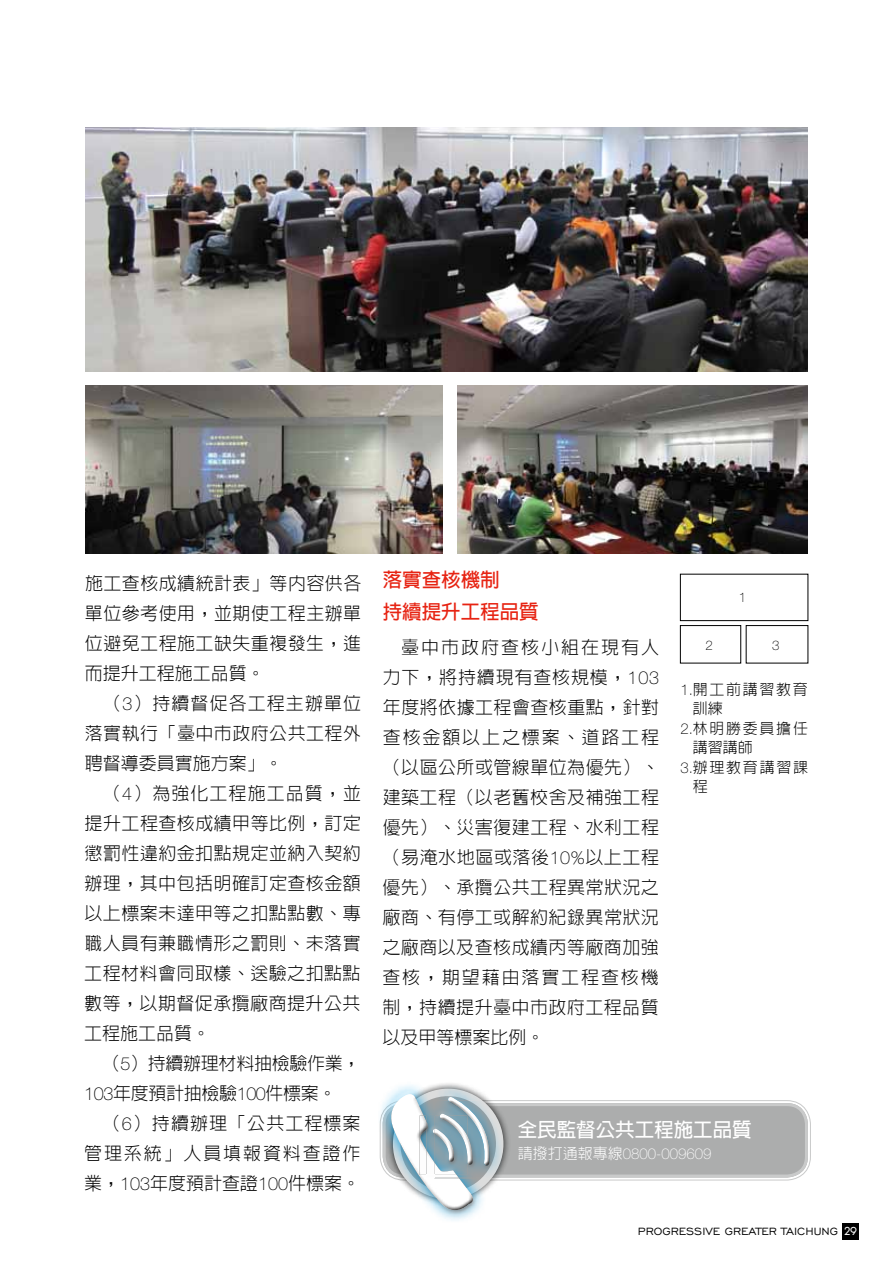
<style>
.page{position:relative;width:893px;height:1263px;background:#fff}
.page>*{position:absolute;margin:0;border:0;box-sizing:border-box;transform-origin:0 0}
.t1{font:700 19.5px/32.2px "Lin Gothic";color:#e72413}
.t2{font:700 19.5px "Lin Gothic";color:#fff}
.t3{font:300 18px/30px "Lin Gothic";letter-spacing:.025em;color:#000;text-align:justify}
.t4{font:300 18px "Lin Gothic";letter-spacing:.06em;color:#000}
.t5{font:300 18px "Lin Gothic";color:#000}
.t6{font:300 18px "Lin Gothic";letter-spacing:-.02em;color:#000}
.t7{font:300 18px "Lin Gothic";letter-spacing:-.015em;color:#000}
.t8{font:300 18px "Lin Gothic";letter-spacing:.105em;color:#000}
.t9{font:300 15px "Lin Gothic";letter-spacing:.11em;color:#000}
.t10{font:100 15px "Helvetica Neue";color:#fff}
.t11{font:13.5px "Engravers Gothic BT";color:#000}
.t12{font:100 13.2px "Helvetica Neue";color:#000}
.s1{font-family:"Helvetica Neue";font-weight:100}
.s2{font-family:"Lin Gothic";font-weight:300}
.s3{font-family:"Elle Nova C";font-weight:600;font-size:10.5px;color:#fff}
</style>
<div class="page">
<img style="left:85px;top:128px;width:723px;height:244px">
<div style="left:680px;top:574px;width:128px;height:47px;border:1px solid #000"></div>
<img style="left:85px;top:385px;width:357px;height:168px">
<div style="left:680px;top:625px;width:61px;height:38px;border:1px solid #000"></div>
<img style="left:458px;top:385px;width:350px;height:168px">
<div style="left:746px;top:625px;width:62px;height:38px;border:1px solid #000"></div>
<div style="left:383px;top:1103px;width:425px;height:74px;background:#acadad;border-radius:21px"></div>
<div style="left:380px;top:1100px;width:431px;height:80px;border:1px solid #c9caca;border-radius:24px"></div>
<div style="left:383px;top:1103px;width:425px;height:74px;border:3px solid #c9caca;border-radius:20px"></div>
<div style="left:386px;top:1082px;width:124px;height:124px;background:#000;opacity:.75"></div>
<div style="left:375px;top:1077px;width:116px;height:120px;background:#fff;opacity:.75"></div>
<div style="left:392px;top:1093px;width:114px;height:133px;background:#000;opacity:.75"></div>
<div style="left:842px;top:1223px;width:16px;height:16px;background:#000"></div>
<p class="t3" style="left:85px;top:568px;width:278px">施工查核成績統計表」等內容供各</p>
<p class="t3" style="left:85px;top:598px;width:278px">單位參考使用，並期使工程主辦單</p>
<p class="t3" style="left:85px;top:628px;width:278px">位避免工程施工缺失重複發生，進</p>
<p class="t5" style="left:85px;top:664px;width:182px">而提升工程施工品質。</p>
<p class="t4" style="left:103px;top:694px;width:259px">（<span class="s1">3</span>）持續督促各工程主辦單位</p>
<p class="t3" style="left:85px;top:718px;width:278px">落實執行「臺中市政府公共工程外</p>
<p class="t5" style="left:85px;top:754px;width:200px">聘督導委員實施方案」。</p>
<p class="t4" style="left:103px;top:784px;width:259px">（<span class="s1">4</span>）為強化工程施工品質，並</p>
<p class="t3" style="left:85px;top:808px;width:278px">提升工程查核成績甲等比例，訂定</p>
<p class="t3" style="left:85px;top:838px;width:278px">懲罰性違約金扣點規定並納入契約</p>
<p class="t3" style="left:84px;top:868px;width:278px">辦理，其中包括明確訂定查核金額</p>
<p class="t3" style="left:84px;top:898px;width:278px">以上標案未達甲等之扣點點數、專</p>
<p class="t3" style="left:84px;top:928px;width:278px">職人員有兼職情形之罰則、未落實</p>
<p class="t3" style="left:84px;top:958px;width:278px">工程材料會同取樣、送驗之扣點點</p>
<p class="t3" style="left:84px;top:988px;width:278px">數等，以期督促承攬廠商提升公共</p>
<p class="t3" style="left:84px;top:1018px;width:128px">工程施工品質。</p>
<p class="t7" style="left:103px;top:1054px;width:259px">（<span class="s1">5</span>）持續辦理材料抽檢驗作業，</p>
<p class="t6" style="left:84px;top:1084px;width:254px"><span class="s1">103</span>年度預計抽檢驗<span class="s1">100</span>件標案。</p>
<p class="t4" style="left:103px;top:1114px;width:259px">（<span class="s1">6</span>）持續辦理「公共工程標案</p>
<p class="t8" style="left:84px;top:1144px;width:278px">管理系統」人員填報資料查證作</p>
<p class="t5" style="left:84px;top:1174px;width:278px">業，<span class="s1">103</span>年度預計查證<span class="s1">100</span>件標案。</p>
<p class="t1" style="left:383px;top:563px;width:157px">落實查核機制<br>持續提升工程品質</p>
<p class="t3" style="left:382px;top:632px;width:278px;text-indent:19px">臺中市政府查核小組在現有人力下，將持續現有查核規模，<span class="s1">103</span>年度將依據工程會查核重點，針對查核金額以上之標案、道路工程（以區公所或管線單位為優先）、建築工程（以老舊校舍及補強工程優先）、災害復建工程、水利工程（易淹水地區或落後<span class="s1">10%</span>以上工程優先）、承攬公共工程異常狀況之廠商、有停工或解約紀錄異常狀況之廠商以及查核成績丙等廠商加強查核，期望藉由落實工程查核機制，持續提升臺中市政府工程品質以及甲等標案比例。</p>
<p class="t12" style="left:739px;top:590px;width:9px">1</p>
<p class="t12" style="left:705px;top:638px;width:9px">2</p>
<p class="t12" style="left:772px;top:638px;width:9px">3</p>
<p class="t9" style="left:680px;top:681px;width:129px"><span class="s1">1.</span>開工前講習教育</p>
<p class="t9" style="left:693px;top:701px;width:32px">訓練</p>
<p class="t9" style="left:680px;top:720px;width:129px"><span class="s1">2.</span>林明勝委員擔任</p>
<p class="t9" style="left:693px;top:740px;width:61px">講習講師</p>
<p class="t9" style="left:680px;top:759px;width:129px"><span class="s1">3.</span>辦理教育講習課</p>
<p class="t9" style="left:693px;top:779px;width:16px">程</p>
<p class="t2" style="left:518px;top:1119px;width:235px">全民監督公共工程施工品質</p>
<p class="t10" style="left:518px;top:1146px;width:195px"><span class="s2">請撥打通報專線</span>0800-009609</p>
<p class="t11" style="left:638px;top:1223px;width:220px">PROGRESSIVE GREATER TAICHUNG <span class="s3">29</span></p>
</div>
